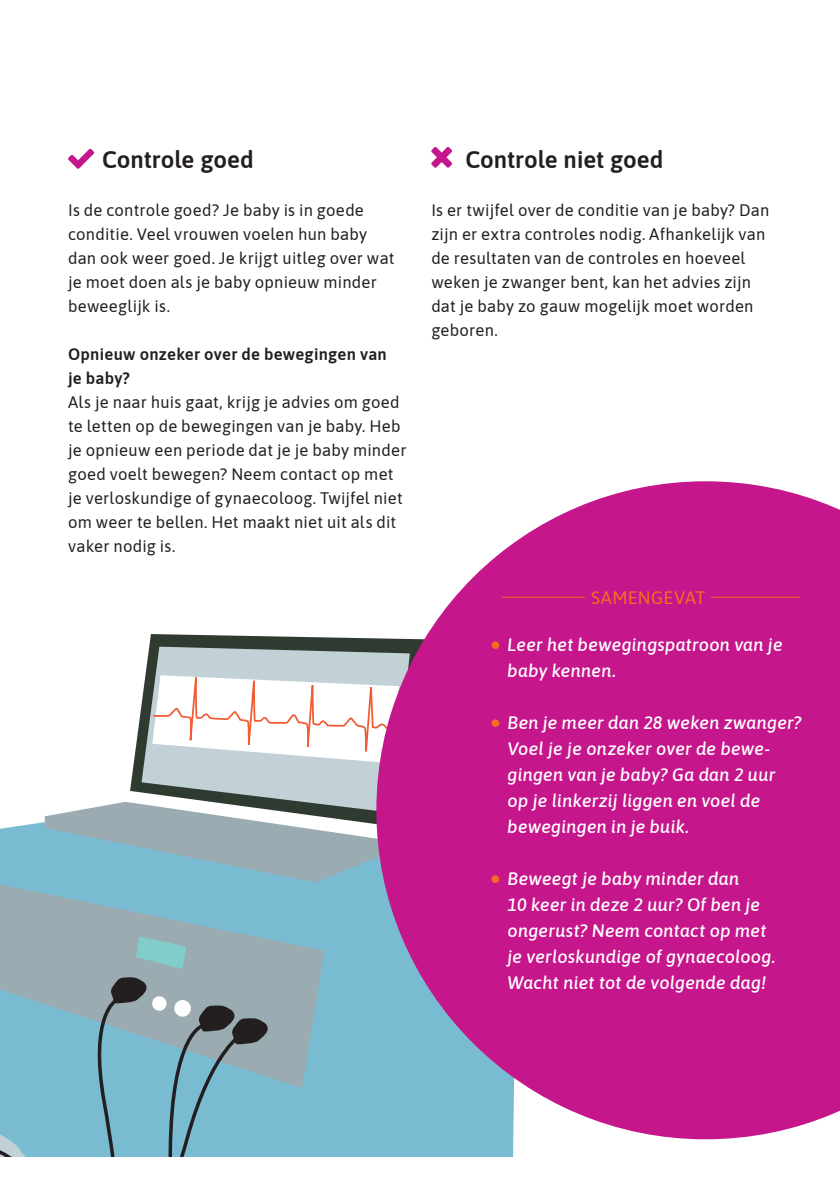
<style>
.page{position:relative;width:840px;height:1191px;background:#fff}
.page>*{position:absolute;margin:0;border:0;box-sizing:border-box;transform-origin:0 0}
.t1{font:600 24px "Asap";color:#231f20}
.t2{font:italic 500 18px/26px "Asap";letter-spacing:.01em;color:#fff}
.t3{font:18px "Asap";letter-spacing:.015em;color:#f36e21}
.t4{font:16.6px/24px "Asap";letter-spacing:.015em;color:#231f20}
.t5{font:600 16.6px/24px "Asap";letter-spacing:.015em;color:#231f20}
.s1{font-style:normal;font-size:30px;color:#f36e21}
</style>
<div class="page">
<div style="left:315px;top:882px;width:199px;height:275px;background:#79bcd2"></div>
<svg style="left:315px;top:829px;width:61px;height:53px;background:#9cb6c0"></svg>
<svg style="left:149px;top:634px;width:227px;height:190px;fill:#2f3a31"></svg>
<svg style="left:315px;top:884px;width:9px;height:204px;background:#7eb9cd"></svg>
<svg style="left:151px;top:640px;width:225px;height:167px"></svg>
<svg style="left:0;top:701px;width:315px;height:456px"></svg>
<svg style="left:0;top:933px;width:273px;height:224px;background:#81acbb"></svg>
<svg style="left:68px;top:149px;width:26px;height:20px"></svg>
<svg style="left:431px;top:147px;width:21px;height:21px"></svg>
<svg style="left:376px;top:481px;width:463px;height:658px;background:#c5379b"></svg>
<hr style="left:502px;top:596px;width:297px;height:1px;background:#f36e21">
<div style="left:585px;top:587px;width:125px;height:17px;background:#c5168c"></div>
<p class="t1" style="left:102px;top:143px;width:153px">Controle goed</p>
<p class="t4" style="left:68px;top:197px;width:328px">Is de controle goed? Je baby is in goede conditie. Veel vrouwen voelen hun baby dan ook weer goed. Je krijgt uitleg over wat je moet doen als je baby opnieuw minder beweeglijk is.</p>
<p class="t5" style="left:68px;top:341px;width:320px">Opnieuw onzeker over de bewegingen van je baby?</p>
<p class="t4" style="left:68px;top:389px;width:339px">Als je naar huis gaat, krijg je advies om goed te letten op de bewegingen van je baby. Heb je opnieuw een periode dat je je baby minder goed voelt bewegen? Neem contact op met je verloskundige of gynaecoloog. Twijfel niet om weer te bellen. Het maakt niet uit als dit vaker nodig is.</p>
<p class="t1" style="left:465px;top:143px;width:199px">Controle niet goed</p>
<p class="t4" style="left:431px;top:197px;width:339px">Is er twijfel over de conditie van je baby? Dan zijn er extra controles nodig. Afhankelijk van de resultaten van de controles en hoeveel weken je zwanger bent, kan het advies zijn dat je baby zo gauw mogelijk moet worden geboren.</p>
<p class="t3" style="left:590px;top:585px;width:116px">SAMENGEVAT</p>
<p class="t2" style="left:507px;top:631px;width:276px;text-indent:-17px"><span class="s1">•</span> Leer het bewegingspatroon van je baby kennen.</p>
<p class="t2" style="left:507px;top:709px;width:295px;text-indent:-17px"><span class="s1">•</span> Ben je meer dan 28 weken zwanger?<br>Voel je je onzeker over de bewe&shy;gingen van je baby? Ga dan 2 uur<br>op je linkerzij liggen en voel de bewegingen in je buik.</p>
<p class="t2" style="left:507px;top:865px;width:269px;text-indent:-17px"><span class="s1">•</span> Beweegt je baby minder dan<br>10 keer in deze 2 uur? Of ben je ongerust? Neem contact op met je verloskundige of gynaecoloog.<br>Wacht niet tot de volgende dag!</p>
</div>
